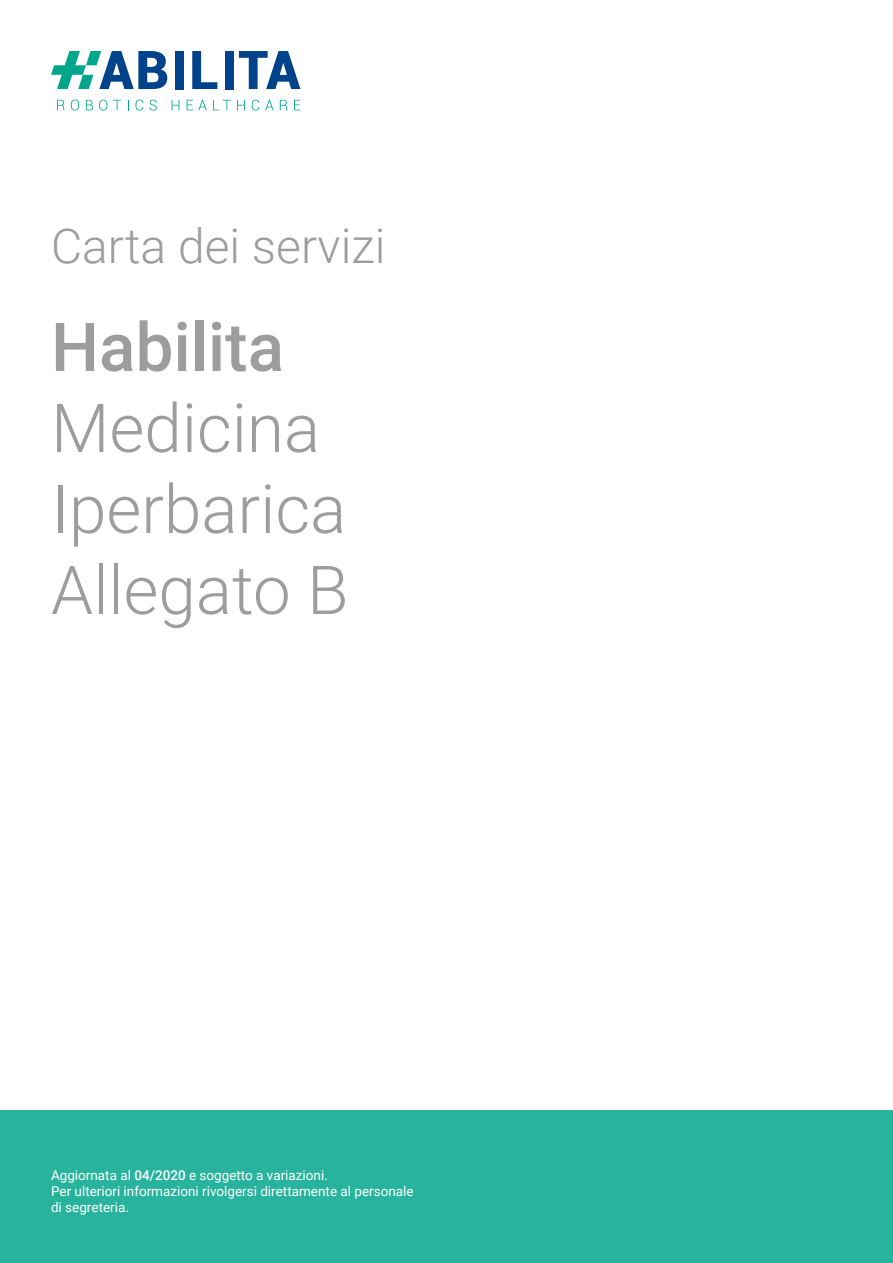
<style>
.page{position:relative;width:893px;height:1263px;background:#fff}
.page>*{position:absolute;margin:0;border:0;box-sizing:border-box;transform-origin:0 0}
.t1{font:300 67.5px/81px "Roboto";color:#9d9d9d}
.t2{font:500 67.5px "Roboto";color:#9d9d9d}
.t3{font:300 48px "Roboto";color:#9d9d9d}
.t4{font:13.5px "Roboto";color:#fff}
.s1{font-weight:500}
</style>
<div class="page">
<div style="left:0;top:1110px;width:893px;height:153px;background:#27b39c"></div>
<div style="left:175px;top:51px;width:9px;height:38px;background:#00438a"></div>
<svg style="left:192px;top:51px;width:25px;height:38px"></svg>
<div style="left:225px;top:51px;width:8px;height:38px;background:#00438a"></div>
<svg style="left:239px;top:51px;width:61px;height:38px"></svg>
<svg style="left:51px;top:51px;width:116px;height:38px"></svg>
<svg style="left:57px;top:100px;width:8px;height:10px"></svg>
<svg style="left:71px;top:100px;width:8px;height:11px"></svg>
<svg style="left:86px;top:100px;width:7px;height:10px"></svg>
<svg style="left:99px;top:100px;width:8px;height:11px"></svg>
<svg style="left:113px;top:100px;width:8px;height:10px"></svg>
<svg style="left:135px;top:100px;width:8px;height:11px"></svg>
<svg style="left:149px;top:100px;width:8px;height:11px"></svg>
<svg style="left:172px;top:100px;width:7px;height:10px"></svg>
<svg style="left:187px;top:100px;width:20px;height:10px"></svg>
<svg style="left:213px;top:100px;width:18px;height:10px"></svg>
<svg style="left:237px;top:100px;width:8px;height:10px"></svg>
<svg style="left:252px;top:100px;width:7px;height:11px"></svg>
<svg style="left:265px;top:100px;width:9px;height:10px"></svg>
<svg style="left:280px;top:100px;width:7px;height:10px"></svg>
<svg style="left:294px;top:100px;width:6px;height:10px"></svg>
<p class="t3" style="left:51px;top:212px;width:336px">Carta dei servizi</p>
<p class="t2" style="left:51px;top:300px;width:235px">Habilita</p>
<p class="t1" style="left:51px;top:385px;width:297px">Medicina<br>Iperbarica</p>
<p class="t1" style="left:51px;top:547px;width:299px">Allegato B</p>
<p class="t4" style="left:51px;top:1165px;width:278px">Aggiornata al <span class="s1">04/2020</span> e soggetto a variazioni.</p>
<p class="t4" style="left:51px;top:1181px;width:364px">Per ulteriori informazioni rivolgersi direttamente al personale</p>
<p class="t4" style="left:51px;top:1198px;width:79px">di segreteria.</p>
</div>
